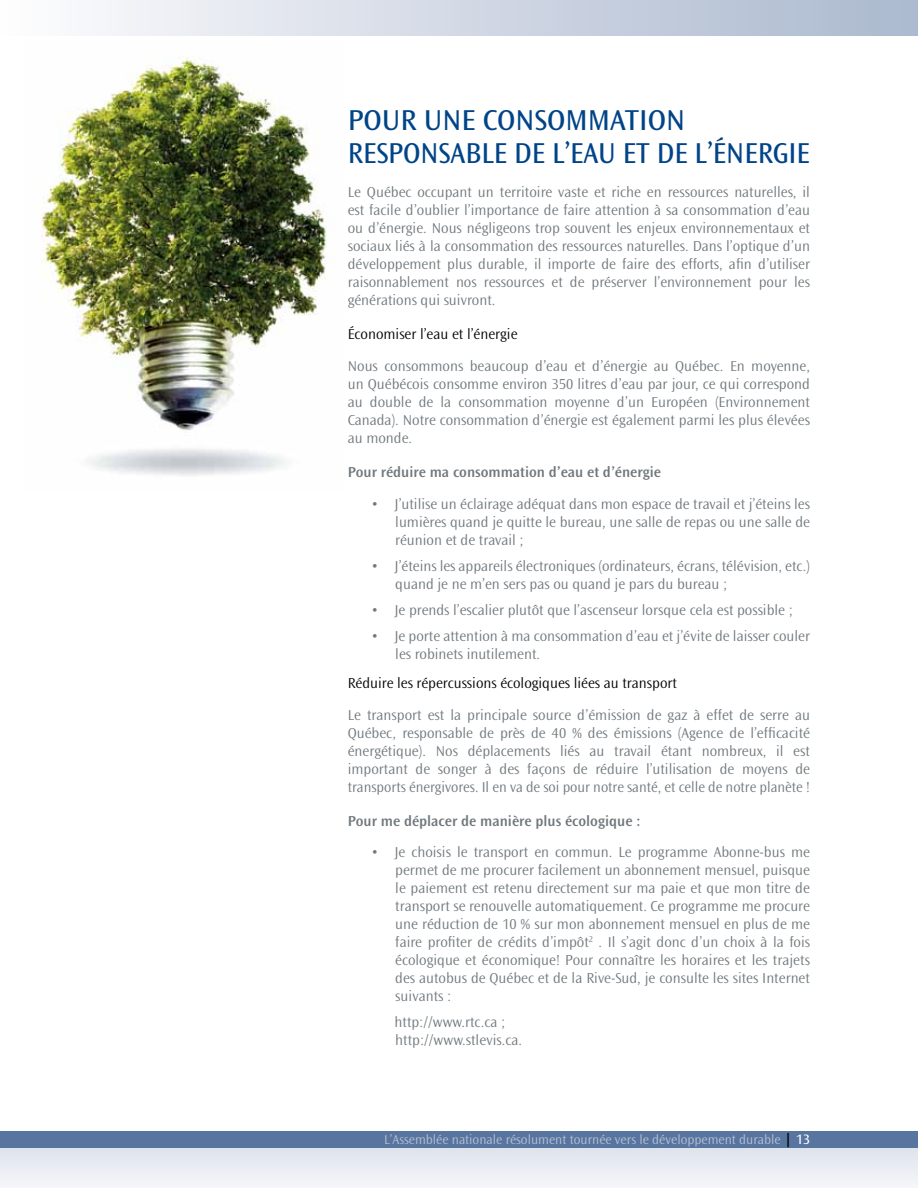
<style>
.page{position:relative;width:918px;height:1188px;background:#fff}
.page>*{position:absolute;margin:0;border:0;box-sizing:border-box;transform-origin:0 0}
.t1{font:30px/33px "Ocean Sans";color:#048}
.t2{font:300 15px/18px "Ocean Sans Std";color:#70787d;text-align:justify}
.t3{font:600 15px "Ocean Sans Std";color:#70787d}
.t4{font:300 15px "Ocean Sans Std";color:#000}
.t5{font:300 13.5px "Ocean Sans Std";color:#b9c2d6}
.s1{font-weight:700;font-size:14.25px;color:#000}
.s2{font-weight:400;font-size:14.25px;color:#fff}
</style>
<div class="page">
<div style="left:0;top:1146px;width:918px;height:42px;background:#e9ecf2"></div>
<div style="left:0;top:0;width:918px;height:36px;background:linear-gradient(to right,#fdfcfe,#aab8ce)"></div>
<div style="left:0;top:1131px;width:918px;height:17px;background:#57759e"></div>
<img style="left:41px;top:56px;width:294px;height:420px">
<h1 class="t1" style="left:348px;top:105px;width:464px">POUR UNE CONSOMMATION<br>RESPONSABLE DE L’EAU ET DE L’ÉNERGIE</h1>
<p class="t2" style="left:348px;top:183px;width:464px">Le Québec occupant un territoire vaste et riche en ressources naturelles, il est facile d’oublier l’importance de faire attention à sa consommation d’eau ou d’énergie. Nous négligeons trop souvent les enjeux environnementaux et sociaux liés à la consommation des ressources naturelles. Dans l’optique d’un développement plus durable, il importe de faire des efforts, afin d’utiliser raisonnablement nos ressources et de préserver l’environnement pour les générations qui suivront.</p>
<p class="t4" style="left:348px;top:326px;width:171px">Économiser l’eau et l’énergie</p>
<p class="t2" style="left:348px;top:357px;width:464px">Nous consommons beaucoup d’eau et d’énergie au Québec. En moyenne, un Québécois consomme environ 350 litres d’eau par jour, ce qui correspond au double de la consommation moyenne d’un Européen (Environnement Canada). Notre consommation d’énergie est également parmi les plus élevées au monde.</p>
<p class="t3" style="left:348px;top:464px;width:315px">Pour réduire ma consommation d’eau et d’énergie</p>
<p class="t2" style="left:395px;top:495px;width:416px;text-indent:-24px">• J’utilise un éclairage adéquat dans mon espace de travail et j’éteins les lumières quand je quitte le bureau, une salle de repas ou une salle de réunion et de travail ;</p>
<p class="t2" style="left:395px;top:557px;width:416px;text-indent:-24px">• J’éteins les appareils électroniques (ordinateurs, écrans, télévision, etc.) quand je ne m’en sers pas ou quand je pars du bureau ;</p>
<p class="t2" style="left:371px;top:601px;width:423px">• Je prends l’escalier plutôt que l’ascenseur lorsque cela est possible ;</p>
<p class="t2" style="left:395px;top:627px;width:416px;text-indent:-24px">• Je porte attention à ma consommation d’eau et j’évite de laisser couler les robinets inutilement.</p>
<p class="t4" style="left:348px;top:674px;width:331px">Réduire les répercussions écologiques liées au transport</p>
<p class="t2" style="left:348px;top:706px;width:464px">Le transport est la principale source d’émission de gaz à effet de serre au Québec, responsable de près de 40 % des émissions (Agence de l’efficacité énergétique). Nos déplacements liés au travail étant nombreux, il est important de songer à des façons de réduire l’utilisation de moyens de transports énergivores. Il en va de soi pour notre santé, et celle de notre planète !</p>
<p class="t3" style="left:348px;top:813px;width:295px">Pour me déplacer de manière plus écologique :</p>
<p class="t2" style="left:395px;top:844px;width:416px;text-indent:-24px">• Je choisis le transport en commun. Le programme Abonne-bus me permet de me procurer facilement un abonnement mensuel, puisque le paiement est retenu directement sur ma paie et que mon titre de transport se renouvelle automatiquement. Ce programme me procure une réduction de 10 % sur mon abonnement mensuel en plus de me faire profiter de crédits d’impôt<sup>2</sup> . Il s’agit donc d’un choix à la fois écologique et économique! Pour connaître les horaires et les trajets des autobus de Québec et de la Rive-Sud, je consulte les sites Internet suivants :</p>
<p class="t2" style="left:395px;top:1014px;width:129px">http://www.rtc.ca ; http://www.stlevis.ca.</p>
<p class="t5" style="left:384px;top:1132px;width:427px">L’Assemblée nationale résolument tournée vers le développement durable <span class="s1">|</span> <span class="s2">13</span></p>
</div>
